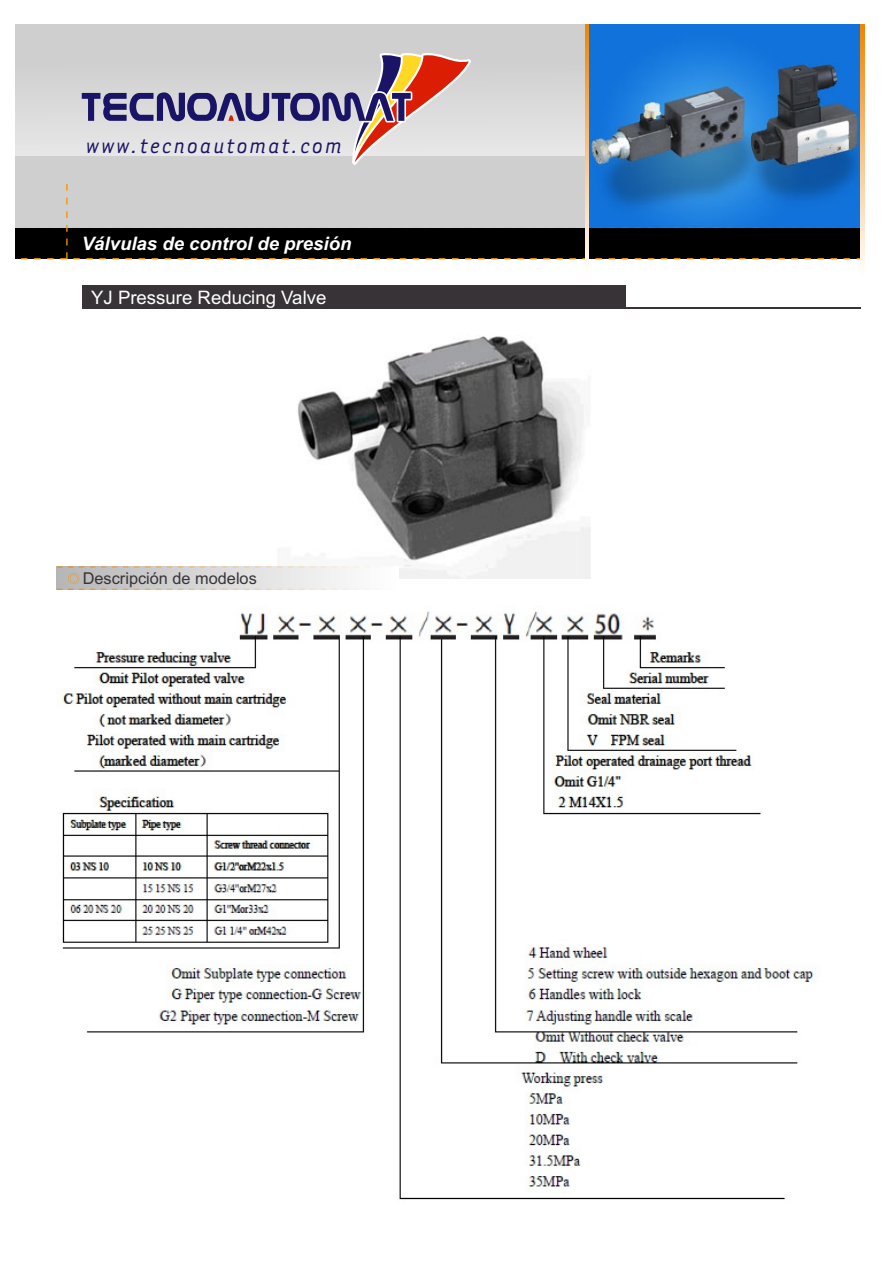
<style>
.page{position:relative;width:893px;height:1263px;background:#fff}
.page>*{position:absolute;margin:0;border:0;box-sizing:border-box;transform-origin:0 0}
.t1{font:italic 26.1px "Tarzana Narrow";letter-spacing:.06em;color:#191465}
.t2{font:italic 700 18.6px "Arial";color:#fff}
.t3{font:18.6px "Arial";color:#fff}
.t4{font:16.35px "Arial";color:#383336}
</style>
<div class="page">
<img style="left:279px;top:336px;width:312px;height:242px">
<img style="left:589px;top:25px;width:272px;height:203px">
<div style="left:15px;top:156px;width:571px;height:75px;background:#cfcfcf"></div>
<div style="left:15px;top:25px;width:571px;height:131px;background:linear-gradient(to bottom,#cacaca,#e6e6e6)"></div>
<svg style="left:82px;top:52px;width:389px;height:113px;background:#c3b8be"></svg>
<div style="left:15px;top:228px;width:847px;height:31px;background:#000"></div>
<div style="left:82px;top:285px;width:543px;height:24px;background:#383336"></div>
<svg style="left:66px;top:184px;width:2px;height:7px"></svg>
<svg style="left:66px;top:198px;width:2px;height:6px"></svg>
<svg style="left:66px;top:211px;width:2px;height:7px"></svg>
<svg style="left:60px;top:225px;width:20px;height:7px"></svg>
<svg style="left:66px;top:239px;width:2px;height:6px"></svg>
<svg style="left:60px;top:252px;width:20px;height:7px"></svg>
<svg style="left:585px;top:25px;width:4px;height:240px"></svg>
<svg style="left:861px;top:25px;width:3px;height:240px"></svg>
<hr style="left:463px;top:307px;width:398px;height:2px;background:#383336">
<div style="left:57px;top:566px;width:341px;height:24px;background:linear-gradient(to right,#b7b7b8,#fff)"></div>
<svg style="left:57px;top:566px;width:346px;height:1px"></svg>
<svg style="left:57px;top:573px;width:346px;height:17px"></svg>
<img style="left:62px;top:611px;width:752px;height:589px">
<h1 class="t1" style="left:86px;top:133px;width:258px">www.tecnoautomat.com</h1>
<p class="t2" style="left:82px;top:237px;width:271px">Válvulas de control de presión</p>
<p class="t3" style="left:91px;top:290px;width:237px">YJ Pressure Reducing Valve</p>
<p class="t4" style="left:83px;top:572px;width:176px">Descripción de modelos</p>
</div>
